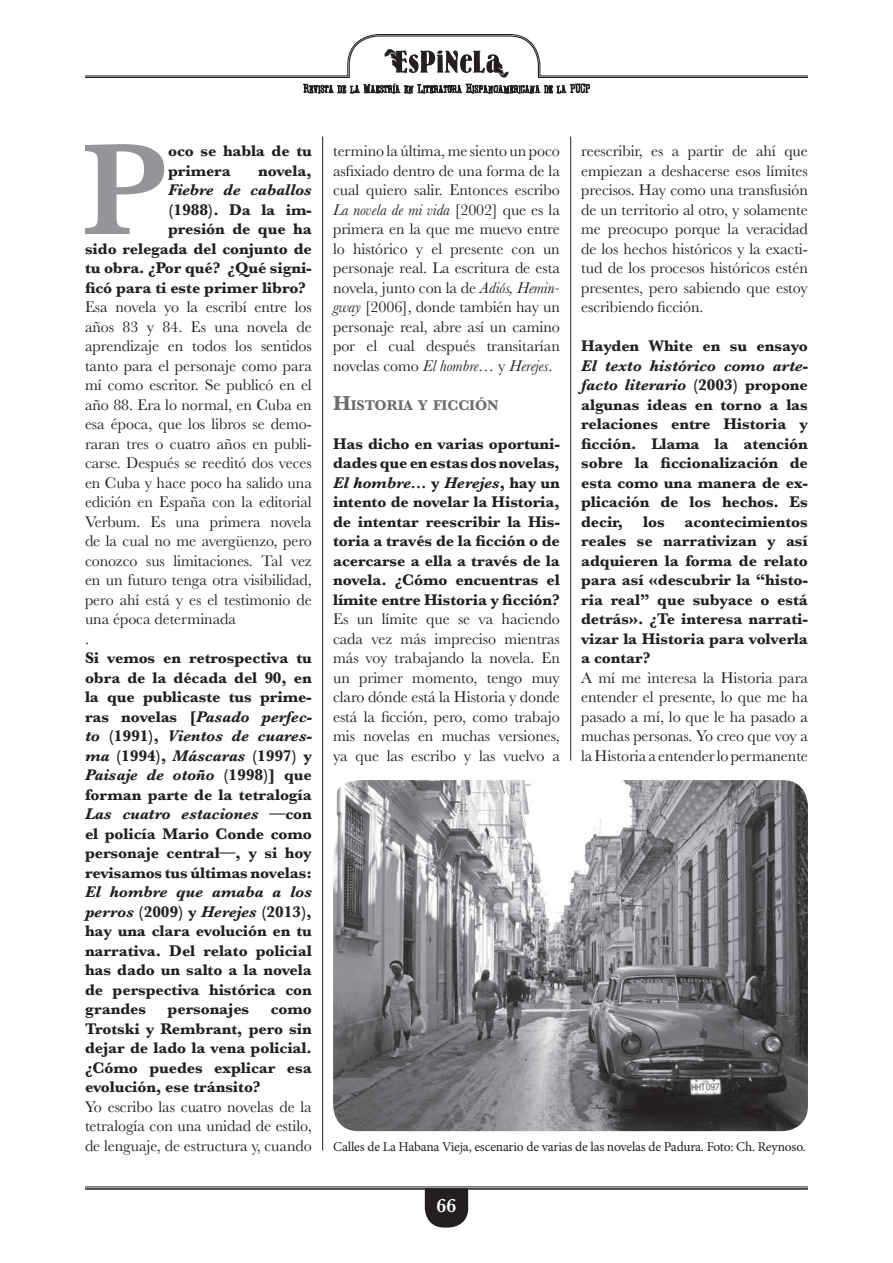
<style>
.page{position:relative;width:893px;height:1263px;background:#fff}
.page>*{position:absolute;margin:0;border:0;box-sizing:border-box;transform-origin:0 0}
.t1{font:600 133.8px "Baskerville";color:#939598}
.t2{font:600 19.95px "Baskerville";color:#fff}
.t3{font:16.05px/19.5px "Baskerville";letter-spacing:-.005em;color:#231f20;text-align:justify}
.t4{font:700 16.05px/19.5px "Baskerville";letter-spacing:-.005em;color:#231f20;text-align:justify}
.t5{font:italic 700 16.05px "Baskerville";letter-spacing:-.005em;color:#231f20}
.t6{font:700 14.7px "Baskerville";letter-spacing:-.005em;color:#6c6d70}
.t7{font:13.5px "Minion Pro";letter-spacing:-.01em;color:#231f20}
.s1{font-style:italic}
.s2{font-size:21px}
</style>
<div class="page">
<svg style="left:425px;top:1190px;width:43px;height:37px;background:#343132"></svg>
<hr style="left:85px;top:1187px;width:723px;height:1px;background:#231f20">
<hr style="left:85px;top:1188px;width:723px;height:2px;background:#231f20">
<svg style="left:85px;top:34px;width:723px;height:60px"></svg>
<hr style="left:322px;top:137px;width:1px;height:1014px;background:#231f20">
<hr style="left:570px;top:137px;width:1px;height:624px;background:#231f20">
<img style="left:333px;top:780px;width:475px;height:351px">
<h1 class="t1" style="left:82px;top:97px;width:88px">P</h1>
<p class="t4" style="left:168px;top:141px;width:145px">oco se habla de tu primera</p>
<p class="t4" style="left:258px;top:161px;width:55px">novela,</p>
<p class="t5" style="left:168px;top:179px;width:145px">Fiebre de caballos</p>
<p class="t4" style="left:168px;top:200px;width:145px">(1988). Da la im-</p>
<p class="t4" style="left:168px;top:219px;width:145px">presión de que ha</p>
<p class="t4" style="left:85px;top:239px;width:228px">sido relegada del conjunto de</p>
<p class="t4" style="left:85px;top:258px;width:228px">tu obra. ¿Por qué? ¿Qué signi-</p>
<p class="t4" style="left:85px;top:278px;width:222px">ficó para ti este primer libro?</p>
<p class="t3" style="left:85px;top:297px;width:228px;text-align:left">Esa novela yo la escribí entre los años 83 y 84. Es una novela de aprendizaje en todos los sentidos tanto para el personaje como para mí como escritor. Se publicó en el año 88. Era lo normal, en Cuba en esa época, que los libros se demo&shy;raran tres o cuatro años en publi&shy;carse. Después se reeditó dos veces en Cuba y hace poco ha salido una edición en España con la editorial<br>Verbum. Es una primera novela de la cual no me avergüenzo, pero conozco sus limitaciones. Tal vez en un futuro tenga otra visibilidad, pero ahí está y es el testimonio de una época determinada<br>.</p>
<p class="t4" style="left:85px;top:648px;width:228px">Si vemos en retrospectiva tu obra de la década del 90, en la que publicaste tus prime&shy;ras novelas [<span class="s1">Pasado perfec&shy;to</span> (1991), <span class="s1">Vientos de cuares&shy;ma</span> (1994), <span class="s1">Máscaras</span> (1997) y <span class="s1">Paisaje de otoño</span> (1998)] que forman parte de la tetralogía <span class="s1">Las cuatro estaciones</span> —con el policía Mario Conde como personaje central—, y si hoy revisamos tus últimas novelas:</p>
<p class="t4" style="left:85px;top:882px;width:228px"><span class="s1">El hombre que amaba a los perros</span> (2009) y <span class="s1">Herejes</span> (2013), hay una clara evolución en tu narrativa. Del relato policial has dado un salto a la novela de perspectiva histórica con grandes</p>
<p class="t4" style="left:168px;top:999px;width:83px">personajes</p>
<p class="t4" style="left:85px;top:999px;width:228px;text-indent:186px">como Trotski y Rembrant, pero sin dejar de lado la vena policial. ¿Cómo puedes explicar esa evolución, ese tránsito?</p>
<p class="t3" style="left:85px;top:1097px;width:228px">Yo escribo las cuatro novelas de la tetralogía con una unidad de estilo, de lenguaje, de estructura y, cuando</p>
<p class="t3" style="left:333px;top:141px;width:228px">termino la última, me siento un poco asfixiado dentro de una forma de la cual quiero salir. Entonces escribo <span class="s1">La novela de mi vida</span> [2002] que es la primera en la que me muevo entre lo histórico y el presente con un personaje real. La escritura de esta novela, junto con la de <span class="s1">Adiós, Hemin&shy;gway</span> [2006], donde también hay un personaje real, abre así un camino por el cual después transitarían novelas como <span class="s1">El hombre…</span> y <span class="s1">Herejes</span>.</p>
<p class="t6" style="left:333px;top:394px;width:167px"><span class="s2">H</span>ISTORIA Y FICCIÓN</p>
<p class="t4" style="left:333px;top:434px;width:228px">Has dicho en varias oportuni&shy;dades que en estas dos novelas, <span class="s1">El hombre…</span> y <span class="s1">Herejes</span>, hay un intento de novelar la Historia, de intentar reescribir la His&shy;toria a través de la ficción o de acercarse a ella a través de la novela. ¿Cómo encuentras el límite entre Historia y ficción?</p>
<p class="t3" style="left:333px;top:609px;width:228px">Es un límite que se va haciendo cada vez más impreciso mientras más voy trabajando la novela. En un primer momento, tengo muy claro dónde está la Historia y donde está la ficción, pero, como trabajo mis novelas en muchas versiones, ya que las escribo y las vuelvo a</p>
<p class="t3" style="left:581px;top:141px;width:228px">reescribir, es a partir de ahí que empiezan a deshacerse esos límites precisos. Hay como una transfusión de un territorio al otro, y solamente me preocupo porque la veracidad de los hechos históricos y la exacti&shy;tud de los procesos históricos estén presentes, pero sabiendo que estoy escribiendo ficción.</p>
<p class="t4" style="left:581px;top:336px;width:228px">Hayden White en su ensayo</p>
<p class="t4" style="left:581px;top:356px;width:228px"><span class="s1">El texto histórico como arte&shy;facto literario</span> (2003) propone algunas ideas en torno a las relaciones entre Historia y ficción. Llama la atención sobre la ficcionalización de esta como una manera de ex&shy;plicación de los hechos. Es decir, los acontecimientos reales se narrativizan y así adquieren la forma de relato para así «descubrir la “histo&shy;ria real” que subyace o está detrás». ¿Te interesa narrati&shy;vizar la Historia para volverla a contar?</p>
<p class="t3" style="left:581px;top:668px;width:228px">A mí me interesa la Historia para entender el presente, lo que me ha pasado a mí, lo que le ha pasado a muchas personas. Yo creo que voy a la Historia a entender lo permanente</p>
<p class="t7" style="left:333px;top:1137px;width:474px">Calles de La Habana Vieja, escenario de varias de las novelas de Padura. Foto: Ch. Reynoso.</p>
<p class="t2" style="left:437px;top:1192px;width:21px">66</p>
</div>
